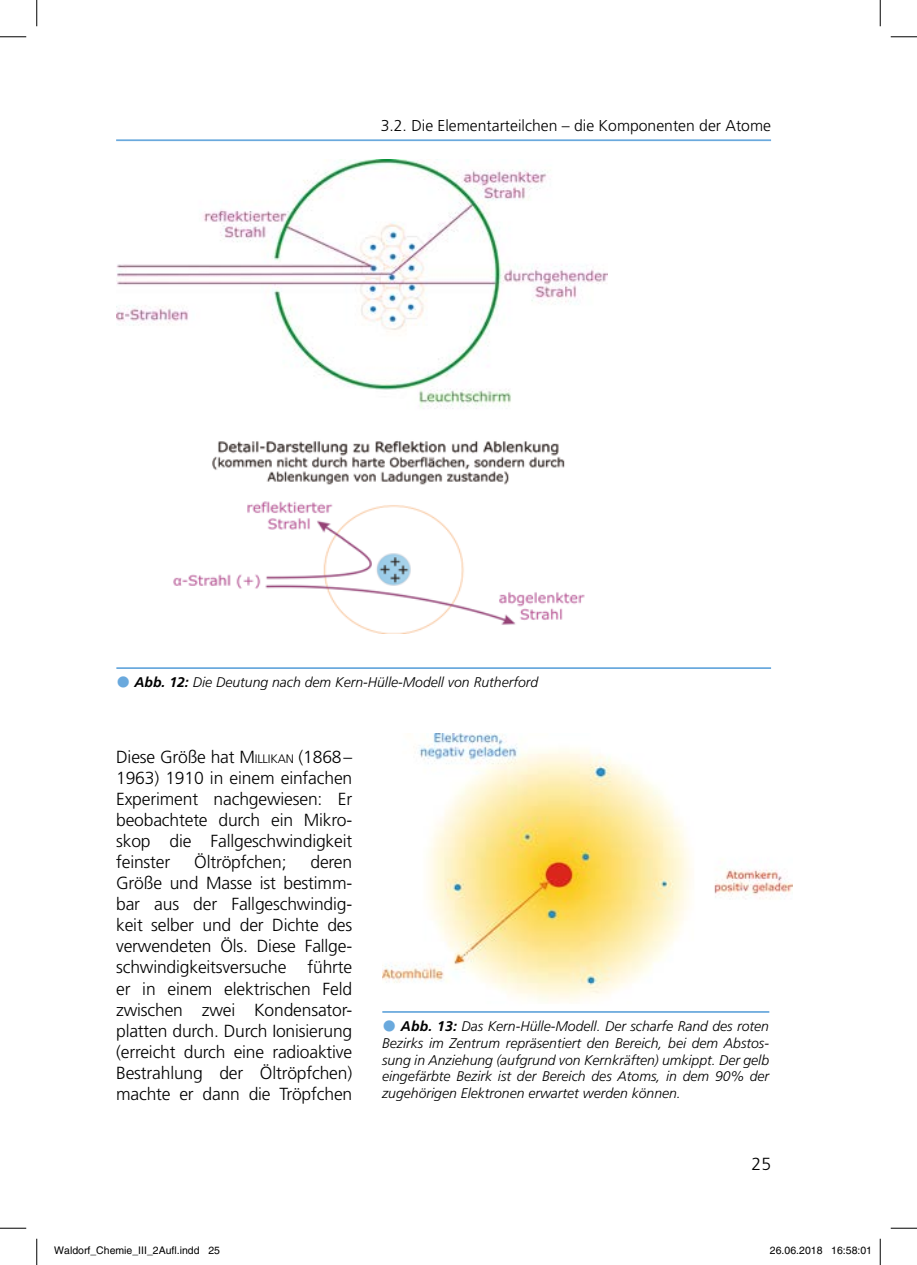
<style>
.page{position:relative;width:917px;height:1265px;background:#fff}
.page>*{position:absolute;margin:0;border:0;box-sizing:border-box;transform-origin:0 0}
.t1{font:300 17.5px/21px "Frutiger";letter-spacing:-.01em;color:#000;text-align:justify}
.t2{font:300 15.75px "Frutiger";color:#000}
.t3{font:italic 300 14px/16.8px "Frutiger";color:#000;text-align:justify}
.t4{font:10.5px "Helvetica";color:#000}
.s1{color:#6aa9dd}
.s2{font-family:"Frutiger CE";font-weight:700}
.s3{font-style:inherit}
.s4{font-size:12.25px}
</style>
<div class="page">
<hr style="left:116px;top:139px;width:655px;height:2px;background:#6aa9dd">
<img style="left:173px;top:440px;width:412px;height:193px">
<img style="left:116px;top:160px;width:491px;height:249px">
<img style="left:382px;top:733px;width:410px;height:270px">
<hr style="left:116px;top:667px;width:655px;height:2px;background:#6aa9dd">
<hr style="left:382px;top:1010px;width:387px;height:2px;background:#6aa9dd">
<svg style="left:0;top:36px;width:26px;height:1px"></svg>
<svg style="left:891px;top:36px;width:26px;height:1px"></svg>
<svg style="left:0;top:1227px;width:26px;height:1px"></svg>
<svg style="left:891px;top:1227px;width:26px;height:1px"></svg>
<svg style="left:36px;top:0;width:1px;height:26px"></svg>
<svg style="left:36px;top:1238px;width:1px;height:26px"></svg>
<svg style="left:880px;top:0;width:1px;height:26px"></svg>
<svg style="left:880px;top:1238px;width:1px;height:26px"></svg>
<p class="t2" style="left:381px;top:117px;width:392px">3.2. Die Elementarteilchen – die Komponenten der Atome</p>
<p class="t3" style="left:116px;top:673px;width:424px"><span class="s1">●</span> <span class="s2">Abb. 12:</span> Die Deutung nach dem Kern-Hülle-Modell von Rutherford</p>
<p class="t1" style="left:116px;top:746px;width:238px">Diese Größe hat <span class="s3">M</span><span class="s4">illikan</span> <span class="s3">(1868– 1963)</span> 1910 in einem einfachen Experiment nachgewiesen: Er beobachtete durch ein Mikro&shy;skop die Fallgeschwindigkeit feinster</p>
<p class="t1" style="left:194px;top:851px;width:94px">Öltröpfchen;</p>
<p class="t1" style="left:116px;top:851px;width:238px;text-indent:194px">deren Größe und Masse ist bestimm&shy;bar aus der Fallgeschwindig&shy;keit selber und der Dichte des verwendeten Öls. Diese Fallge&shy;schwindigkeitsversuche führte er in einem elektrischen Feld zwischen zwei Kondensator&shy;platten durch. Durch Ionisierung (erreicht durch eine radioaktive Bestrahlung der Öltröpfchen) machte er dann die Tröpfchen</p>
<p class="t3" style="left:382px;top:1017px;width:388px"><span class="s1">●</span> <span class="s2">Abb. 13:</span> Das Kern-Hülle-Modell. Der scharfe Rand des roten Bezirks im Zentrum repräsentiert den Bereich, bei dem Abstos&shy;sung in Anziehung (aufgrund von Kernkräften) umkippt. Der gelb eingefärbte Bezirk ist der Bereich des Atoms, in dem 90% der zugehörigen Elektronen erwartet werden können.</p>
<p class="t1" style="left:751px;top:1152px;width:21px">25</p>
<p class="t4" style="left:54px;top:1244px;width:167px">Waldorf_Chemie_III_2Aufl.indd 25</p>
<p class="t4" style="left:770px;top:1244px;width:104px">26.06.2018 16:58:01</p>
</div>
